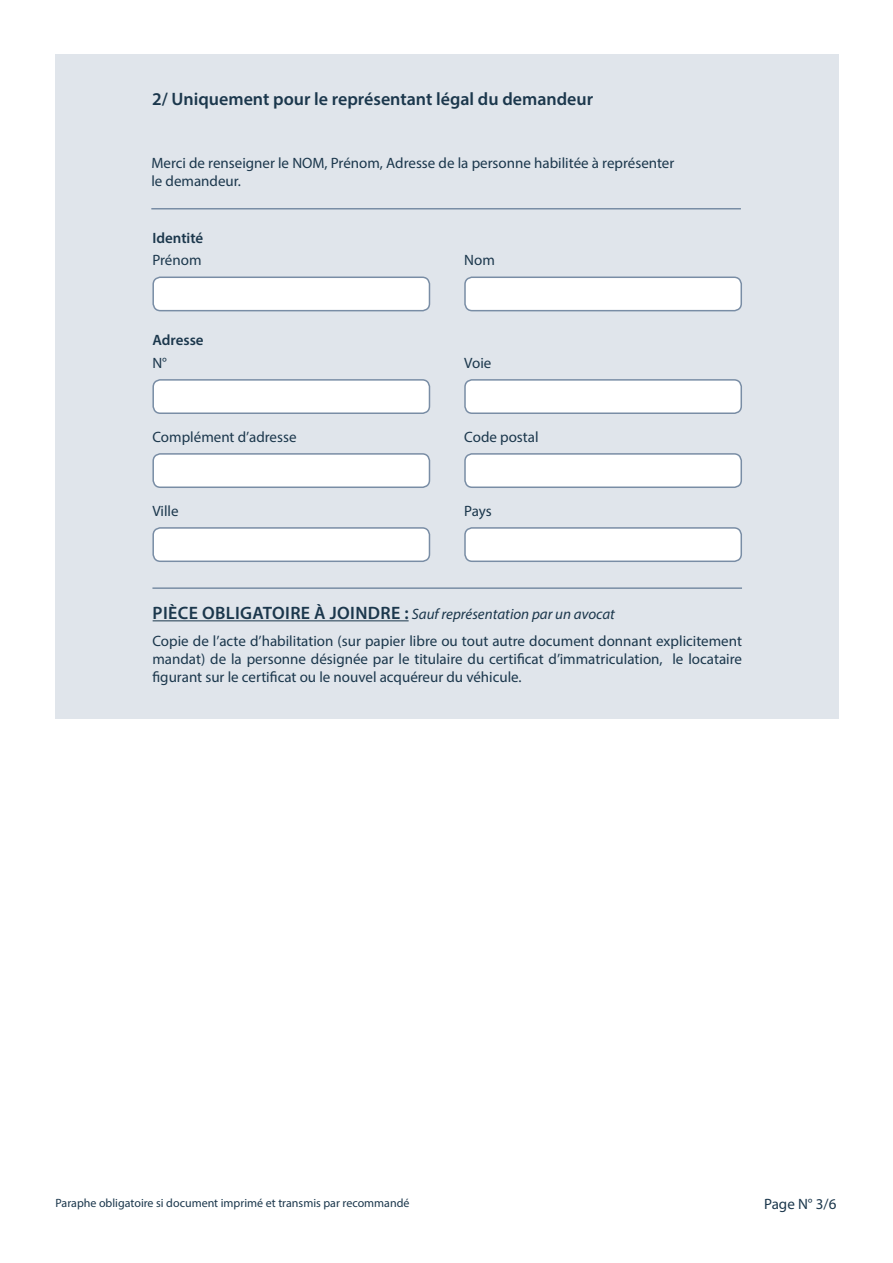
<style>
.page{position:relative;width:893px;height:1263px;background:#fff}
.page>*{position:absolute;margin:0;border:0;box-sizing:border-box;transform-origin:0 0}
.sous_titre{font:600 18px "Myriad Pro";color:#1b374c}
.texte{font:15px/18px "Myriad Pro";color:#1b374c}
.texte-2{font:italic 15px "Myriad Pro";color:#1b374c}
.texte-3{font:600 15px "Myriad Pro";color:#1b374c}
.texte-4{font:12px "Myriad Pro";color:#1b374c}
.s1{font-weight:600;font-style:normal;font-size:18px}
</style>
<div class="page">
<div style="left:56px;top:54px;width:783px;height:665px;background:#e0e5eb"></div>
<div style="left:153px;top:277px;width:276px;height:34px;background:#fff;border-radius:7px"></div>
<div style="left:152px;top:277px;width:278px;height:34px;border:2px solid #798da5;border-radius:7px"></div>
<div style="left:465px;top:277px;width:276px;height:34px;background:#fff;border-radius:7px"></div>
<div style="left:464px;top:277px;width:278px;height:34px;border:2px solid #798da5;border-radius:7px"></div>
<div style="left:153px;top:380px;width:276px;height:33px;background:#fff;border-radius:7px"></div>
<div style="left:152px;top:379px;width:278px;height:35px;border:2px solid #798da5;border-radius:7px"></div>
<div style="left:465px;top:380px;width:276px;height:33px;background:#fff;border-radius:7px"></div>
<div style="left:464px;top:379px;width:278px;height:35px;border:2px solid #798da5;border-radius:7px"></div>
<div style="left:153px;top:454px;width:276px;height:33px;background:#fff;border-radius:7px"></div>
<div style="left:152px;top:453px;width:278px;height:35px;border:2px solid #798da5;border-radius:7px"></div>
<div style="left:465px;top:454px;width:276px;height:33px;background:#fff;border-radius:7px"></div>
<div style="left:464px;top:453px;width:278px;height:35px;border:2px solid #798da5;border-radius:7px"></div>
<div style="left:153px;top:528px;width:276px;height:33px;background:#fff;border-radius:7px"></div>
<div style="left:152px;top:527px;width:278px;height:35px;border:2px solid #798da5;border-radius:7px"></div>
<div style="left:465px;top:528px;width:276px;height:33px;background:#fff;border-radius:7px"></div>
<div style="left:464px;top:527px;width:278px;height:35px;border:2px solid #798da5;border-radius:7px"></div>
<hr style="left:151px;top:208px;width:590px;height:1px;background:#798da5">
<hr style="left:153px;top:620px;width:256px;height:1px;background:#1b374c">
<hr style="left:152px;top:587px;width:590px;height:2px;background:#798da5">
<p class="sous_titre" style="left:152px;top:87px;width:443px">2/ Uniquement pour le représentant légal du demandeur</p>
<p class="texte" style="left:151px;top:153px;width:525px">Merci de renseigner le NOM, Prénom, Adresse de la personne habilitée à représenter le demandeur.</p>
<p class="texte-3" style="left:152px;top:228px;width:52px">Identité</p>
<p class="texte" style="left:152px;top:251px;width:51px">Prénom</p>
<p class="texte-3" style="left:152px;top:330px;width:53px">Adresse</p>
<p class="texte" style="left:152px;top:354px;width:16px">N°</p>
<p class="texte" style="left:464px;top:251px;width:32px">Nom</p>
<p class="texte" style="left:464px;top:354px;width:29px">Voie</p>
<p class="texte" style="left:152px;top:428px;width:146px">Complément d’adresse</p>
<p class="texte" style="left:464px;top:428px;width:76px">Code postal</p>
<p class="texte" style="left:152px;top:502px;width:28px">Ville</p>
<p class="texte" style="left:464px;top:502px;width:29px">Pays</p>
<p class="texte-2" style="left:153px;top:605px;width:464px"><span class="s1">PIÈCE OBLIGATOIRE À JOINDRE :</span> Sauf représentation par un avocat</p>
<p class="texte" style="left:152px;top:632px;width:591px;text-align:justify">Copie de l’acte d’habilitation (sur papier libre ou tout autre document donnant explicitement mandat) de la personne désignée par le titulaire du certificat d’immatriculation, le locataire figurant sur le certificat ou le nouvel acquéreur du véhicule.</p>
<p class="texte-4" style="left:56px;top:1195px;width:355px">Paraphe obligatoire si document imprimé et transmis par recommandé</p>
<p class="texte" style="left:764px;top:1195px;width:74px">Page N° 3/6</p>
</div>
